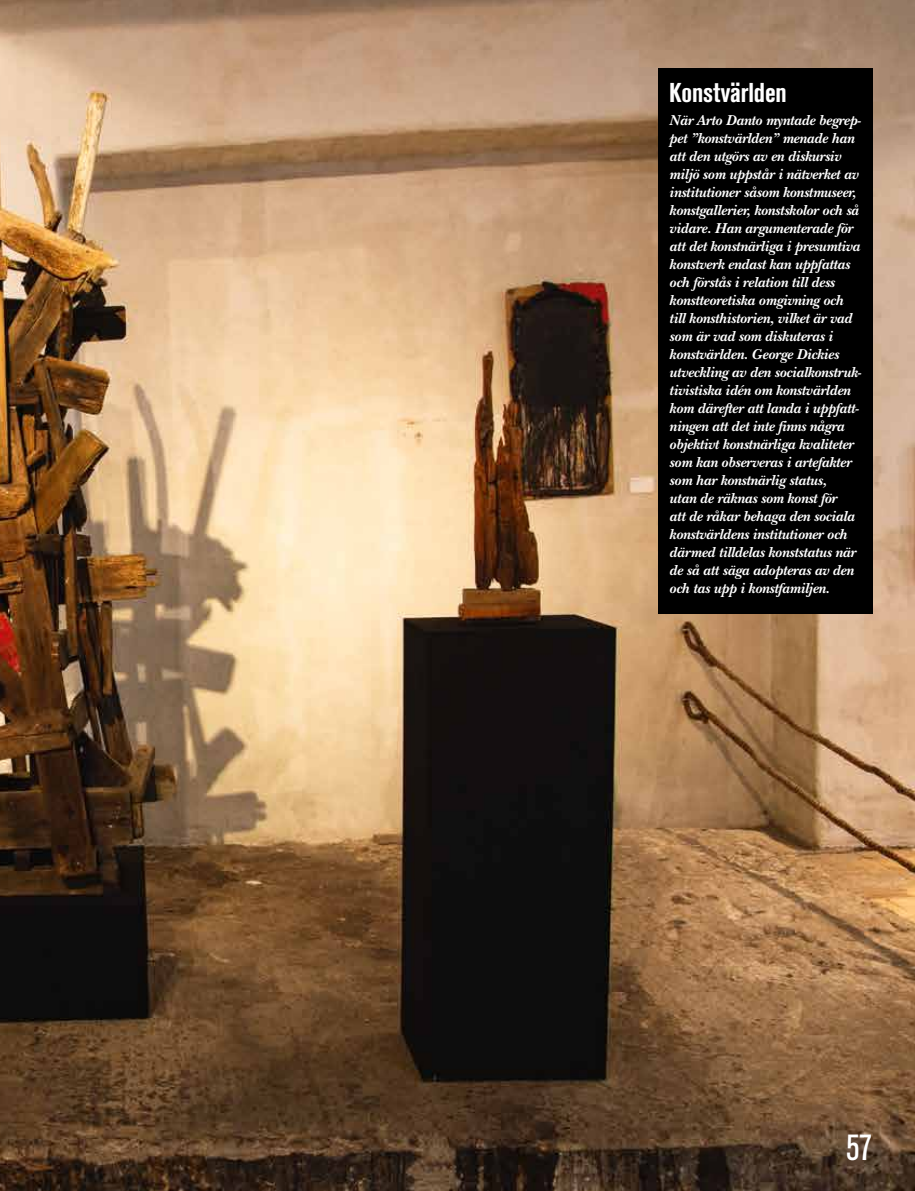
<style>
.page{position:relative;width:915px;height:1191px;background:#fff}
.page>*{position:absolute;margin:0;border:0;box-sizing:border-box;transform-origin:0 0}
.t1{font:condensed 36px "Akzidenz Grotesk BE";color:#fff}
.t2{font:700 condensed 27px "Akzidenz Grotesk BE";letter-spacing:-.005em;color:#fff}
.t3{font:italic 700 15px/18px "New Baskerville";letter-spacing:-.01em;color:#fff}
</style>
<div class="page">
<img style="left:0;top:0;width:914px;height:1191px">
<div style="left:657px;top:68px;width:215px;height:545px;background:#000"></div>
<h2 class="t2" style="left:669px;top:77px;width:119px">Konstvärlden</h2>
<p class="t3" style="left:669px;top:111px;width:194px">När Arto Danto myntade begrep&shy;pet ”konstvärlden” menade han att den utgörs av en diskursiv miljö som uppstår i nätverket av institutioner såsom konstmuseer, konstgallerier, konstskolor och så vidare. Han argumenterade för att det konstnärliga i presumtiva konstverk endast kan uppfattas och förstås i relation till dess konstteoretiska omgivning och till konsthistorien, vilket är vad som är vad som diskuteras i konstvärlden. George Dickies utveckling av den socialkonstruk&shy;tivistiska idén om konstvärlden kom därefter att landa i uppfatt&shy;ningen att det inte finns några objektivt konstnärliga kvaliteter som kan observeras i artefakter som har konstnärlig status,<br>utan de räknas som konst för<br>att de råkar behaga den sociala konstvärldens institutioner och därmed tilldelas konststatus när de så att säga adopteras av den och tas upp i konstfamiljen.</p>
<h1 class="t1" style="left:845px;top:1127px;width:28px">57</h1>
</div>
